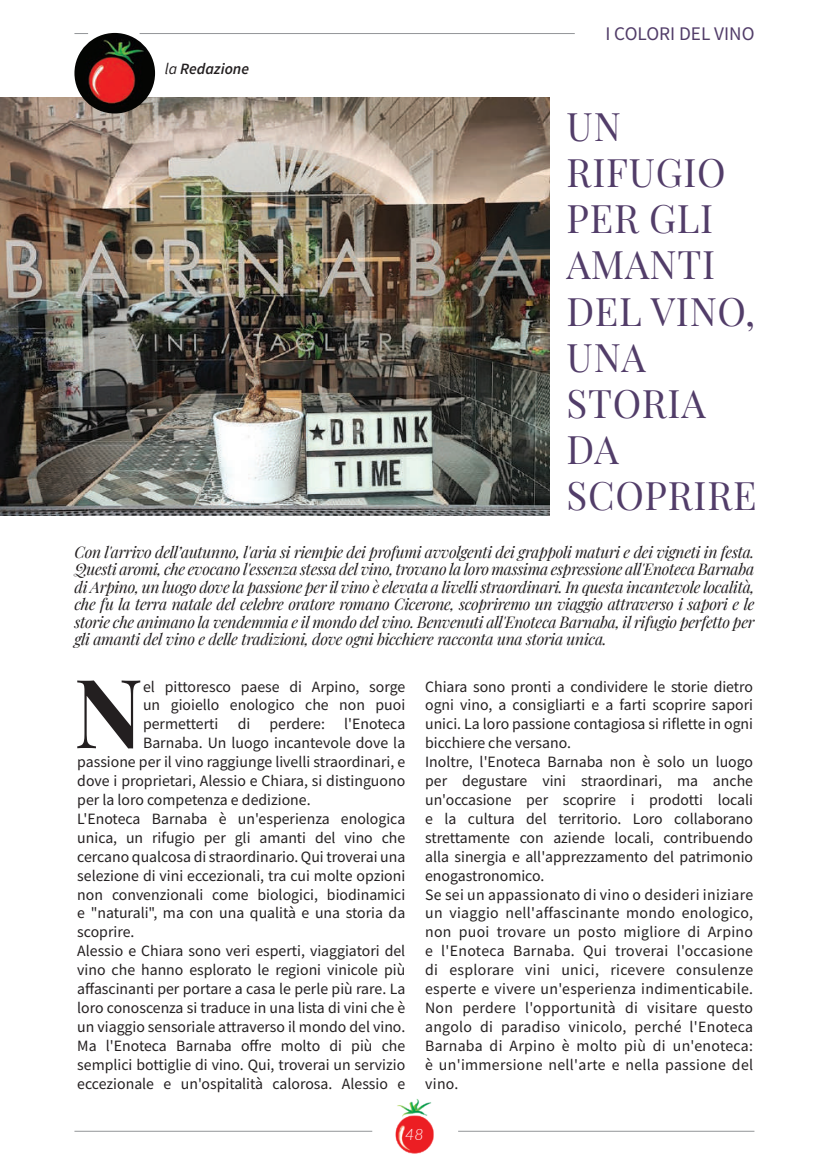
<style>
.page{position:relative;width:819px;height:1166px;background:#fff}
.page>*{position:absolute;margin:0;border:0;box-sizing:border-box;transform-origin:0 0}
.t1{font:700 95.73px "Playfair Display";color:#231f20}
.t2{font:38.5px/46.2px "Playfair Display";letter-spacing:.02em;color:#523d69}
.t3{font:19.25px "Source Sans Pro";color:#523d69}
.t4{font:15.75px/18.9px "Source Sans Pro";color:#231f20}
.t5{font:italic 15.75px/17.5px "Playfair Display";letter-spacing:-.02em;color:#231f20;text-align:justify}
.t6{font:italic 600 15.75px "Source Sans Pro";color:#231f20}
.t7{font:italic 300 15.75px "Lato";color:#fff}
.s1{font-weight:400}
</style>
<div class="page">
<img style="left:395px;top:1099px;width:39px;height:54px">
<hr style="left:74px;top:1131px;width:298px;height:1px;background:#939598">
<hr style="left:458px;top:1131px;width:296px;height:1px;background:#939598">
<img style="left:0;top:97px;width:549px;height:418px">
<hr style="left:140px;top:33px;width:434px;height:1px;background:#939598">
<svg style="left:74px;top:33px;width:14px;height:1px"></svg>
<img style="left:74px;top:33px;width:81px;height:80px;border-radius:40px">
<p class="t6" style="left:165px;top:58px;width:86px"><span class="s1">la</span> Redazione</p>
<p class="t3" style="left:605px;top:21px;width:151px">I COLORI DEL VINO</p>
<h2 class="t2" style="left:566px;top:100px;width:191px">UN<br>RIFUGIO<br>PER GLI<br>AMANTI<br>DEL VINO,<br>UNA<br>STORIA<br>DA<br>SCOPRIRE</h2>
<p class="t5" style="left:74px;top:542px;width:681px">Con l'arrivo dell’autunno, l'aria si riempie dei profumi avvolgenti dei grappoli maturi e dei vigneti in festa.<br>Questi aromi, che evocano l'essenza stessa del vino, trovano la loro massima espressione all'Enoteca Barnaba di Arpino, un luogo dove la passione per il vino è elevata a livelli straordinari. In questa incantevole località, che fu la terra natale del celebre oratore romano Cicerone, scopriremo un viaggio attraverso i sapori e le storie che animano la vendemmia e il mondo del vino. Benvenuti all'Enoteca Barnaba, il rifugio perfetto per gli amanti del vino e delle tradizioni, dove ogni bicchiere racconta una storia unica.</p>
<h1 class="t1" style="left:74px;top:637px;width:71px">N</h1>
<p class="t4" style="left:143px;top:677px;width:264px">el pittoresco paese di Arpino, sorge</p>
<p class="t4" style="left:143px;top:696px;width:264px">un gioiello enologico che non puoi</p>
<p class="t4" style="left:143px;top:714px;width:264px">permetterti di perdere: l'Enoteca</p>
<p class="t4" style="left:143px;top:733px;width:264px">Barnaba. Un luogo incantevole dove la</p>
<p class="t4" style="left:77px;top:752px;width:329px">passione per il vino raggiunge livelli straordinari, e</p>
<p class="t4" style="left:77px;top:771px;width:329px">dove i proprietari, Alessio e Chiara, si distinguono</p>
<p class="t4" style="left:77px;top:790px;width:235px">per la loro competenza e dedizione.</p>
<p class="t4" style="left:77px;top:809px;width:329px">L'Enoteca Barnaba è un'esperienza enologica</p>
<p class="t4" style="left:77px;top:828px;width:329px">unica, un rifugio per gli amanti del vino che</p>
<p class="t4" style="left:77px;top:847px;width:329px">cercano qualcosa di straordinario. Qui troverai una</p>
<p class="t4" style="left:77px;top:866px;width:329px">selezione di vini eccezionali, tra cui molte opzioni</p>
<p class="t4" style="left:77px;top:885px;width:329px">non convenzionali come biologici, biodinamici</p>
<p class="t4" style="left:77px;top:903px;width:329px">e "naturali", ma con una qualità e una storia da</p>
<p class="t4" style="left:77px;top:922px;width:59px">scoprire.</p>
<p class="t4" style="left:77px;top:941px;width:329px">Alessio e Chiara sono veri esperti, viaggiatori del</p>
<p class="t4" style="left:77px;top:960px;width:329px">vino che hanno esplorato le regioni vinicole più</p>
<p class="t4" style="left:77px;top:979px;width:329px">affascinanti per portare a casa le perle più rare. La</p>
<p class="t4" style="left:77px;top:998px;width:329px">loro conoscenza si traduce in una lista di vini che è</p>
<p class="t4" style="left:77px;top:1017px;width:329px">un viaggio sensoriale attraverso il mondo del vino.</p>
<p class="t4" style="left:77px;top:1036px;width:329px">Ma l'Enoteca Barnaba offre molto di più che</p>
<p class="t4" style="left:77px;top:1055px;width:329px">semplici bottiglie di vino. Qui, troverai un servizio</p>
<p class="t4" style="left:77px;top:1074px;width:329px">eccezionale e un'ospitalità calorosa. Alessio e</p>
<p class="t4" style="left:425px;top:677px;width:329px">Chiara sono pronti a condividere le storie dietro ogni vino, a consigliarti e a farti scoprire sapori unici. La loro passione contagiosa si riflette in ogni bicchiere che versano.<br>Inoltre, l'Enoteca Barnaba non è solo un luogo per degustare vini straordinari, ma anche un'occasione per scoprire i prodotti locali e la cultura del territorio. Loro collaborano strettamente con aziende locali, contribuendo alla sinergia e all'apprezzamento del patrimonio enogastronomico.<br>Se sei un appassionato di vino o desideri iniziare un viaggio nell'affascinante mondo enologico, non puoi trovare un posto migliore di Arpino e l'Enoteca Barnaba. Qui troverai l'occasione di esplorare vini unici, ricevere consulenze esperte e vivere un'esperienza indimenticabile.<br>Non perdere l'opportunità di visitare questo angolo di paradiso vinicolo, perché l'Enoteca Barnaba di Arpino è molto più di un'enoteca: è un'immersione nell'arte e nella passione del vino.</p>
<p class="t7" style="left:405px;top:1123px;width:20px">48</p>
</div>
